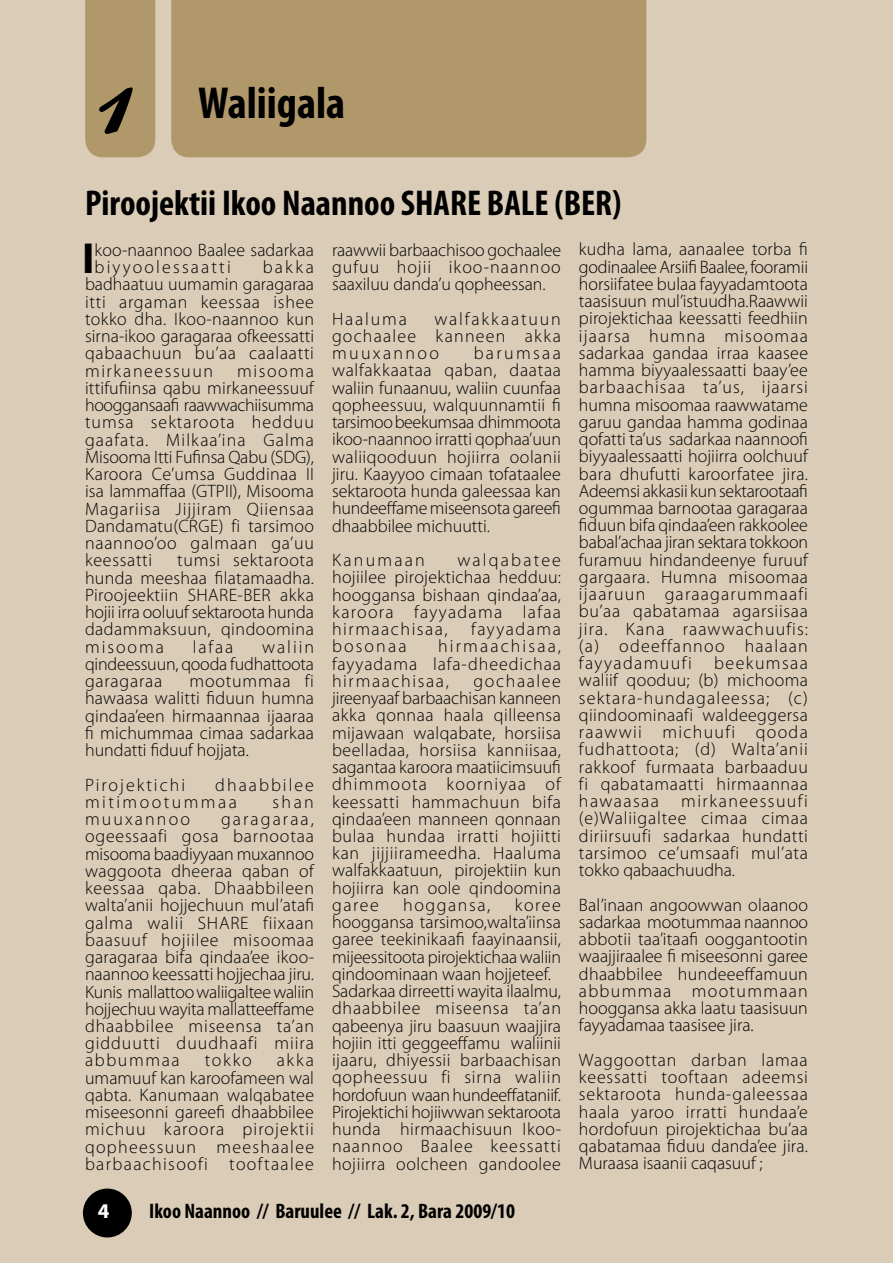
<style>
.page{position:relative;width:893px;height:1263px;background:#daccb6}
.page>*{position:absolute;margin:0;border:0;box-sizing:border-box;transform-origin:0 0}
.t1{font:90px "ARBERKLEY";color:#000}
.t2{font:700 condensed 45px "Myriad Pro";color:#000}
.t3{font:700 43.65px "Myriad Pro";color:#000}
.t4{font:700 condensed 36px "Myriad Pro";color:#000}
.t5{font:700 condensed 21px "Myriad Pro";color:#000}
.t6{font:700 21px "Myriad Pro";color:#fff}
.t7{font:300 18px/17.2px "Myriad Pro";letter-spacing:.025em;color:#000;text-align:justify}
.t8{font:300 18px/17.2px "Myriad Pro";letter-spacing:.005em;color:#000}
.t9{font:300 18px/17.2px "Myriad Pro";letter-spacing:.135em;color:#000}
.t10{font:300 18px "Myriad Pro";letter-spacing:.085em;color:#000}
.t11{font:300 18px "Myriad Pro";letter-spacing:.12em;color:#000}
.t12{font:300 18px "Myriad Pro";letter-spacing:.11em;color:#000}
.t13{font:300 18px "Myriad Pro";letter-spacing:.115em;color:#000}
.t14{font:300 18px "Myriad Pro";letter-spacing:.1em;color:#000}
</style>
<div class="page">
<div style="left:83px;top:1188px;width:49px;height:49px;background:#000;border-radius:50%"></div>
<div style="left:171px;top:0;width:475px;height:157px;background:#b1986a"></div>
<div style="left:85px;top:0;width:70px;height:157px;background:#b1986a"></div>
<h1 class="t1" style="left:93px;top:48px;width:47px">1</h1>
<h2 class="t2" style="left:198px;top:75px;width:149px">Waliigala</h2>
<h3 class="t4" style="left:85px;top:180px;width:538px">Piroojektii Ikoo Naannoo SHARE BALE (BER)</h3>
<h3 class="t3" style="left:82px;top:230px;width:14px">I</h3>
<p class="t7" style="left:95px;top:241px;width:221px">koo-naannoo Baalee sadarkaa biyyoolessaatti</p>
<p class="t7" style="left:85px;top:258px;width:231px;text-indent:178px">bakka badhaatuu uumamin garagaraa itti argaman keessaa ishee tokko dha. Ikoo-naannoo kun sirna-ikoo garagaraa ofkeessatti qabaachuun bu’aa caalaatti mirkaneessuun</p>
<p class="t7" style="left:85px;top:362px;width:231px;text-indent:152px">misooma ittifufiinsa qabu mirkaneessuuf hooggansaafi raawwachiisumma tumsa sektaroota hedduu gaafata. Milkaa’ina Galma Misooma Itti Fufinsa Qabu (SDG), Karoora Ce’umsa Guddinaa II isa lammaffaa (GTPII), Misooma Magariisa Jijjiram Qiiensaa Dandamatu(CRGE) fi tarsimoo naannoo’oo galmaan ga’uu keessatti</p>
<p class="t7" style="left:85px;top:551px;width:231px;text-indent:92px">tumsi sektaroota hunda meeshaa filatamaadha.<br>Piroojeektiin SHARE-BER akka hojii irra ooluuf sektaroota hunda dadammaksuun, qindoomina misooma</p>
<p class="t7" style="left:193px;top:638px;width:42px">lafaa</p>
<p class="t7" style="left:85px;top:638px;width:230px;text-indent:177px">waliin qindeessuun, qooda fudhattoota garagaraa</p>
<p class="t7" style="left:85px;top:672px;width:231px;text-indent:105px">mootummaa fi hawaasa walitti fiduun humna qindaa’een hirmaannaa ijaaraa fi michummaa cimaa sadarkaa hundatti fiduuf hojjata.</p>
<p class="t12" style="left:85px;top:774px;width:102px">Pirojektichi</p>
<p class="t9" style="left:85px;top:776px;width:230px;text-indent:130px">dhaabbilee mitimootummaa</p>
<p class="t7" style="left:272px;top:793px;width:43px">shan</p>
<p class="t7" style="left:85px;top:810px;width:231px;text-indent:136px">garagaraa, ogeessaafi gosa barnootaa misooma baadiyyaan muxannoo waggoota dheeraa qaban of keessaa qaba. Dhaabbileen walta’anii hojjechuun mul’atafi galma walii SHARE fiixaan baasuuf hojiilee misoomaa garagaraa bifa qindaa’ee ikoo&shy;naannoo keessatti hojjechaa jiru.<br>Kunis mallattoo waliigaltee waliin hojjechuu wayita mallatteeffame dhaabbilee miseensa ta’an gidduutti duudhaafi miira abbummaa</p>
<p class="t13" style="left:85px;top:808px;width:106px">muuxannoo</p>
<p class="t7" style="left:85px;top:1052px;width:231px;text-indent:192px">akka umamuuf kan karoofameen wal qabta. Kanumaan walqabatee miseesonni gareefi dhaabbilee michuu karoora pirojektii qopheessuun meeshaalee barbaachisoofi tooftaalee</p>
<p class="t7" style="left:205px;top:1052px;width:48px">tokko</p>
<p class="t7" style="left:332px;top:241px;width:231px">raawwii barbaachisoo gochaalee gufuu hojii ikoo-naannoo saaxiluu danda’u qopheessan.</p>
<p class="t14" style="left:332px;top:308px;width:76px">Haaluma</p>
<p class="t7" style="left:332px;top:310px;width:230px;text-indent:102px">walfakkaatuun gochaalee kanneen akka muuxannoo</p>
<p class="t7" style="left:332px;top:344px;width:231px;text-indent:142px">barumsaa walfakkaataa qaban, daataa waliin funaanuu, waliin cuunfaa qopheessuu, walquunnamtii fi tarsimoo beekumsaa dhimmoota ikoo-naannoo irratti qophaa’uun waliiqooduun hojiirra oolanii jiru. Kaayyoo cimaan tofataalee sektaroota hunda galeessaa kan hundeeffame miseensota gareefi dhaabbilee michuutti.</p>
<p class="t11" style="left:332px;top:549px;width:94px">Kanumaan</p>
<p class="t7" style="left:332px;top:551px;width:231px;text-indent:125px">walqabatee hojiilee pirojektichaa hedduu: hooggansa bishaan qindaa’aa, karoora fayyadama lafaa hirmaachisaa,</p>
<p class="t10" style="left:471px;top:618px;width:91px">fayyadama</p>
<p class="t7" style="left:332px;top:637px;width:231px;text-indent:106px">hirmaachisaa, fayyadama lafa-dheedichaa hirmaachisaa,</p>
<p class="t11" style="left:332px;top:635px;width:76px">bosonaa</p>
<p class="t7" style="left:332px;top:672px;width:231px;text-indent:142px">gochaalee jireenyaaf barbaachisan kanneen akka qonnaa haala qilleensa mijawaan walqabate, horsiisa beelladaa, horsiisa kanniisaa, sagantaa karoora maatiicimsuufi dhimmoota koorniyaa of keessatti hammachuun bifa qindaa’een manneen qonnaan bulaa hundaa irratti hojiitti kan jijjiirameedha. Haaluma walfakkaatuun, pirojektiin kun hojiirra kan oole qindoomina garee</p>
<p class="t8" style="left:332px;top:896px;width:231px;text-indent:183px">koree hooggansa tarsimoo,walta’iinsa garee teekinikaafi faayinaansii, mijeessitoota pirojektichaa waliin qindoominaan waan hojjeteef.<br>Sadarkaa dirreetti wayita ilaalmu, dhaabbilee miseensa ta’an qabeenya jiru baasuun waajjira hojiin itti geggeeffamu waliinii ijaaru, dhiyessii barbaachisan qopheessuu fi sirna waliin hordofuun waan hundeeffataniif.<br>Pirojektichi hojiiwwan sektaroota hunda hirmaachisuun Ikoo&shy;naannoo Baalee keessatti hojiirra oolcheen gandoolee</p>
<p class="t10" style="left:403px;top:894px;width:89px">hoggansa,</p>
<p class="t6" style="left:98px;top:1197px;width:13px">4</p>
<p class="t5" style="left:149px;top:1198px;width:367px">Ikoo Naannoo // Baruulee // Lak. 2, Bara 2009/10</p>
<p class="t7" style="left:579px;top:240px;width:231px">kudha lama, aanaalee torba fi godinaalee Arsiifi Baalee, fooramii horsiifatee bulaa fayyadamtoota taasisuun mul’istuudha.Raawwii pirojektichaa keessatti feedhiin ijaarsa humna misoomaa sadarkaa gandaa irraa kaasee hamma biyyaalessaatti baay’ee barbaachisaa ta’us, ijaarsi humna misoomaa raawwatame garuu gandaa hamma godinaa qofatti ta’us sadarkaa naannoofi biyyaalessaatti hojiirra oolchuuf bara dhufutti karoorfatee jira.<br>Adeemsi akkasii kun sektarootaafi ogummaa barnootaa garagaraa fiduun bifa qindaa’een rakkoolee babal’achaa jiran sektara tokkoon furamuu hindandeenye furuuf gargaara. Humna misoomaa ijaaruun garaagarummaafi bu’aa qabatamaa agarsiisaa jira. Kana raawwachuufis: (a) odeeffannoo haalaan fayyadamuufi beekumsaa waliif qooduu; (b) michooma sektara-hundagaleessa; (c) qiindoominaafi waldeeggersa raawwii michuufi qooda fudhattoota; (d) Walta’anii rakkoof furmaata barbaaduu fi qabatamaatti hirmaannaa hawaasaa mirkaneessuufi (e)Waliigaltee cimaa cimaa diriirsuufi sadarkaa hundatti tarsimoo ce’umsaafi mul’ata tokko qabaachuudha.</p>
<p class="t7" style="left:579px;top:896px;width:231px">Bal’inaan angoowwan olaanoo sadarkaa mootummaa naannoo abbotii taa’itaafi ooggantootin waajjiraalee fi miseesonni garee dhaabbilee hundeeeffamuun abbummaa mootummaan hooggansa akka laatu taasisuun fayyadamaa taasisee jira.</p>
<p class="t7" style="left:579px;top:1051px;width:231px">Waggoottan darban lamaa keessatti tooftaan adeemsi sektaroota hunda-galeessaa haala yaroo irratti hundaa’e hordofuun pirojektichaa bu’aa qabatamaa fiduu danda’ee jira.<br>Muraasa isaanii caqasuuf ;</p>
</div>
